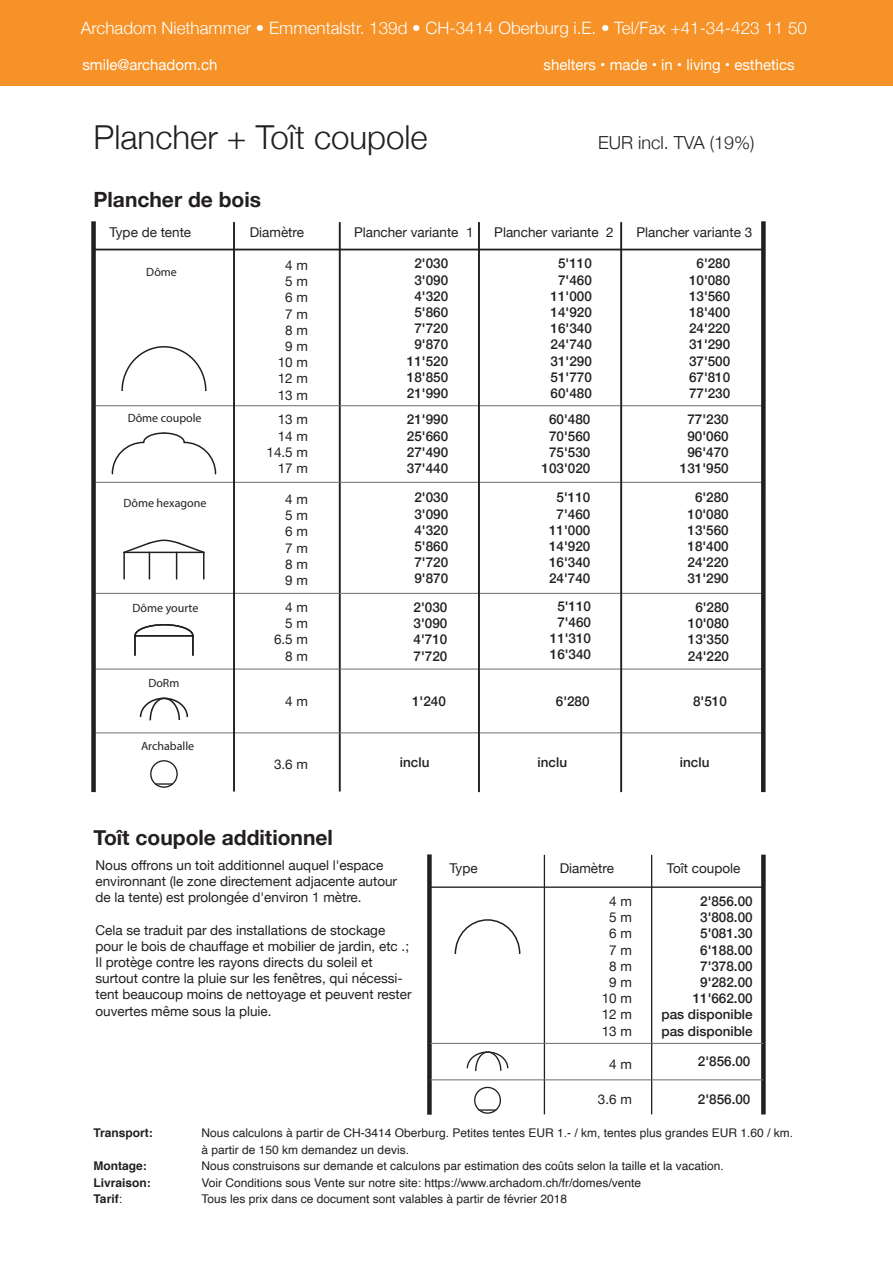
<style>
.page{position:relative;width:893px;height:1263px;background:#fff}
.page>*{position:absolute;margin:0;border:0;box-sizing:border-box;transform-origin:0 0}
.t1{font:300 33px "Helvetica Neue";color:#231f20}
.t2{font:700 21px "Helvetica Neue";color:#231f20}
.t3{font:300 18px "Helvetica Neue";color:#231f20}
.t4{font:300 17.1px "Helvetica Neue";color:#fff}
.t5{font:15px "Helvetica Neue";color:#fff}
.t6{font:13.5px/16.2px "Helvetica Neue";color:#231f20;text-align:center}
.t7{font:500 13.5px/16.2px "Helvetica Neue";color:#231f20;text-align:center}
.t8{font:12px/16.5px "Helvetica";color:#231f20}
.t9{font:12px "Myriad Pro";color:#231f20}
.t10{font:700 12px "Helvetica";color:#231f20}
.s1{font-weight:400}
</style>
<div class="page">
<div style="left:0;top:0;width:893px;height:85px;background:#f69227"></div>
<hr style="left:339px;top:222px;width:2px;height:569px;background:#231f20">
<hr style="left:94px;top:249px;width:669px;height:1px;background:#231f20">
<hr style="left:94px;top:482px;width:669px;height:1px;background:#6c6d70">
<hr style="left:94px;top:405px;width:669px;height:1px;background:#6c6d70">
<hr style="left:94px;top:593px;width:669px;height:1px;background:#6c6d70">
<hr style="left:94px;top:732px;width:669px;height:1px;background:#6c6d70">
<hr style="left:94px;top:669px;width:669px;height:1px;background:#6c6d70">
<div style="left:427px;top:854px;width:5px;height:261px;background:#231f20"></div>
<div style="left:761px;top:855px;width:5px;height:259px;background:#231f20"></div>
<hr style="left:544px;top:855px;width:1px;height:259px;background:#231f20">
<hr style="left:651px;top:855px;width:1px;height:259px;background:#231f20">
<hr style="left:430px;top:886px;width:333px;height:2px;background:#231f20">
<hr style="left:430px;top:1043px;width:333px;height:1px;background:#6c6d70">
<svg style="left:454px;top:919px;width:67px;height:35px"></svg>
<hr style="left:430px;top:1079px;width:333px;height:1px;background:#6c6d70">
<svg style="left:466px;top:1051px;width:43px;height:21px"></svg>
<div style="left:474px;top:1087px;width:27px;height:27px;border:1px solid #231f20;border-radius:50%"></div>
<svg style="left:479px;top:1109px;width:17px;height:2px"></svg>
<svg style="left:123px;top:539px;width:82px;height:40px"></svg>
<svg style="left:111px;top:432px;width:106px;height:43px"></svg>
<svg style="left:121px;top:346px;width:86px;height:45px"></svg>
<svg style="left:139px;top:697px;width:50px;height:24px"></svg>
<div style="left:150px;top:760px;width:28px;height:28px;border:1px solid #231f20;border-radius:50%"></div>
<svg style="left:155px;top:783px;width:17px;height:2px"></svg>
<svg style="left:134px;top:624px;width:60px;height:31px"></svg>
<div style="left:761px;top:221px;width:5px;height:571px;background:#231f20"></div>
<div style="left:91px;top:221px;width:5px;height:571px;background:#231f20"></div>
<hr style="left:620px;top:222px;width:2px;height:570px;background:#231f20">
<hr style="left:478px;top:222px;width:2px;height:570px;background:#231f20">
<hr style="left:233px;top:222px;width:2px;height:569px;background:#231f20">
<p class="t4" style="left:81px;top:14px;width:728px">Archadom Niethammer • Emmentalstr. 139d • CH-3414 Oberburg i.E. • Tel/Fax +41-34-423 11 50</p>
<p class="t5" style="left:82px;top:53px;width:137px">smile@archadom.ch</p>
<p class="t5" style="left:544px;top:53px;width:253px">shelters • made • in • living • esthetics</p>
<h1 class="t1" style="left:94px;top:110px;width:336px">Plancher + Toît coupole</h1>
<h3 class="t3" style="left:598px;top:128px;width:158px">EUR incl. TVA (19%)</h3>
<h2 class="t2" style="left:94px;top:183px;width:169px">Plancher de bois</h2>
<p class="t6" style="left:110px;top:225px;width:83px">Type de tente</p>
<p class="t6" style="left:250px;top:225px;width:56px">Diamètre</p>
<p class="t6" style="left:354px;top:225px;width:121px">Plancher variante 1</p>
<p class="t6" style="left:494px;top:225px;width:121px">Plancher variante 2</p>
<p class="t6" style="left:636px;top:225px;width:117px">Plancher variante 3</p>
<p class="t6" style="left:278px;top:258px;width:32px">4 m<br>5 m<br>6 m<br>7 m<br>8 m<br>9 m<br>10 m<br>12 m<br>13 m</p>
<p class="t7" style="left:407px;top:254px;width:43px">2'030<br>3'090<br>4'320<br>5'860<br>7'720<br>9'870<br>11'520<br>18'850<br>21'990</p>
<p class="t7" style="left:551px;top:254px;width:43px">5'110<br>7'460<br>11'000<br>14'920<br>16'340<br>24'740<br>31'290<br>51'770<br>60'480</p>
<p class="t7" style="left:689px;top:254px;width:43px">6'280<br>10'080<br>13'560<br>18'400<br>24'220<br>31'290<br>37'500<br>67'810<br>77'230</p>
<p class="t9" style="left:146px;top:265px;width:32px">Dôme</p>
<p class="t9" style="left:128px;top:410px;width:75px">Dôme coupole</p>
<p class="t9" style="left:123px;top:496px;width:85px">Dôme hexagone</p>
<p class="t9" style="left:133px;top:601px;width:68px">Dôme yourte</p>
<p class="t9" style="left:148px;top:676px;width:33px">DoRm</p>
<p class="t9" style="left:141px;top:739px;width:55px">Archaballe</p>
<p class="t6" style="left:267px;top:412px;width:43px;text-align:right">13 m<br>14 m<br>14.5 m<br>17 m</p>
<p class="t6" style="left:285px;top:492px;width:24px;text-align:justify">4 m 5 m 6 m 7 m 8 m 9 m</p>
<p class="t6" style="left:274px;top:600px;width:36px;text-align:right">4 m<br>5 m<br>6.5 m<br>8 m</p>
<p class="t6" style="left:285px;top:693px;width:24px">4 m</p>
<p class="t7" style="left:407px;top:410px;width:43px;text-align:justify">21'990<br>25'660<br>27'490<br>37'440</p>
<p class="t7" style="left:542px;top:410px;width:50px">60'480<br>70'560<br>75'530<br>103'020</p>
<p class="t7" style="left:680px;top:410px;width:50px">77'230<br>90'060<br>96'470<br>131'950</p>
<p class="t7" style="left:414px;top:488px;width:35px;text-align:justify">2'030<br>3'090<br>4'320<br>5'860<br>7'720<br>9'870</p>
<p class="t7" style="left:549px;top:488px;width:43px">5'110<br>7'460<br>11'000<br>14'920<br>16'340<br>24'740</p>
<p class="t7" style="left:687px;top:488px;width:43px">6'280<br>10'080<br>13'560<br>18'400<br>24'220<br>31'290</p>
<p class="t7" style="left:414px;top:598px;width:35px;text-align:justify">2'030<br>3'090<br>4'710<br>7'720</p>
<p class="t7" style="left:550px;top:597px;width:43px">5'110<br>7'460<br>11'310<br>16'340</p>
<p class="t7" style="left:688px;top:598px;width:43px">6'280<br>10'080<br>13'350<br>24'220</p>
<p class="t7" style="left:412px;top:692px;width:35px">1'240</p>
<p class="t7" style="left:556px;top:692px;width:35px">6'280</p>
<p class="t7" style="left:693px;top:692px;width:35px">8'510</p>
<p class="t6" style="left:274px;top:757px;width:36px">3.6 m</p>
<p class="t7" style="left:400px;top:753px;width:31px">inclu</p>
<p class="t7" style="left:538px;top:753px;width:31px">inclu</p>
<p class="t7" style="left:680px;top:753px;width:31px">inclu</p>
<h2 class="t2" style="left:94px;top:821px;width:241px">Toît coupole additionnel</h2>
<p class="t6" style="left:95px;top:858px;width:303px;text-align:left">Nous offrons un toit additionnel auquel l'espace environnant (le zone directement adjacente autour de la tente) est prolongée d'environ 1 mètre.</p>
<p class="t6" style="left:95px;top:922px;width:318px;text-align:left">Cela se traduit par des installations de stockage pour le bois de chauffage et mobilier de jardin, etc .; Il protège contre les rayons directs du soleil et surtout contre la pluie sur les fenêtres, qui nécessi&shy;tent beaucoup moins de nettoyage et peuvent rester ouvertes même sous la pluie.</p>
<p class="t6" style="left:449px;top:861px;width:30px">Type</p>
<p class="t6" style="left:560px;top:861px;width:56px">Diamètre</p>
<p class="t6" style="left:667px;top:861px;width:75px">Toît coupole</p>
<p class="t6" style="left:602px;top:894px;width:32px">4 m<br>5 m<br>6 m<br>7 m<br>8 m<br>9 m<br>10 m<br>12 m<br>13 m</p>
<p class="t6" style="left:609px;top:1056px;width:24px">4 m</p>
<p class="t6" style="left:598px;top:1092px;width:36px">3.6 m</p>
<p class="t7" style="left:661px;top:892px;width:93px;text-align:right">2'856.00<br>3'808.00<br>5'081.30<br>6'188.00<br>7'378.00<br>9'282.00<br>11'662.00<br>pas disponible pas disponible</p>
<p class="t7" style="left:698px;top:1051px;width:54px">2'856.00</p>
<p class="t7" style="left:698px;top:1090px;width:54px">2'856.00</p>
<p class="t10" style="left:94px;top:1123px;width:61px">Transport:</p>
<p class="t8" style="left:202px;top:1125px;width:593px">Nous calculons à partir de CH-3414 Oberburg. Petites tentes EUR 1.- / km, tentes plus grandes EUR 1.60 / km. à partir de 150 km demandez un devis.</p>
<p class="t10" style="left:94px;top:1156px;width:55px">Montage:</p>
<p class="t8" style="left:202px;top:1158px;width:524px">Nous construisons sur demande et calculons par estimation des coûts selon la taille et la vacation.</p>
<p class="t10" style="left:94px;top:1173px;width:59px">Livraison:</p>
<p class="t8" style="left:202px;top:1175px;width:441px">Voir Conditions sous Vente sur notre site: https://www.archadom.ch/fr/domes/vente</p>
<p class="t10" style="left:94px;top:1189px;width:30px">Tarif<span class="s1">:</span></p>
<p class="t8" style="left:202px;top:1191px;width:367px">Tous les prix dans ce document sont valables à partir de février 2018</p>
</div>
